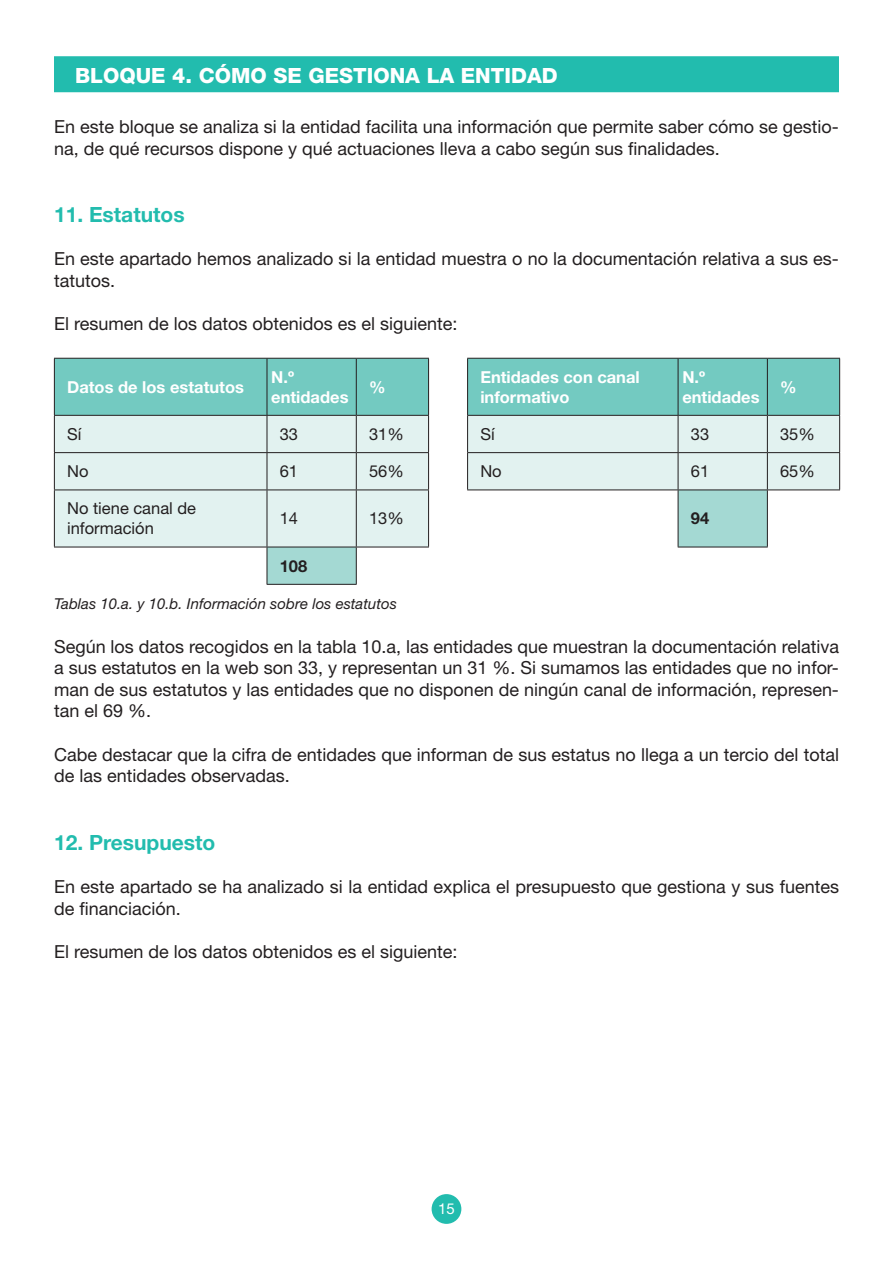
<style>
.page{position:relative;width:893px;height:1263px;background:#fff}
.page>*{position:absolute;margin:0;border:0;box-sizing:border-box;transform-origin:0 0}
.Cap-Filet-Superior{font:800 21px "Helvetica Neue LT Std";color:#fff}
.Titol-SubSeccio{font:700 21px "Helvetica Neue LT Std";color:#22bcae}
.TB{font:18px/21.6px "Helvetica Neue LT Std";color:#231f20}
.Tabla_Encabezado{font:700 16.5px/19.8px "Helvetica Neue LT Std";color:#fff}
.TB-Tabla{font:16.5px/19.8px "Helvetica Neue LT Std";color:#231f20}
.TB-Tabla-2{font:700 16.5px "Helvetica Neue LT Std";color:#231f20}
.Tabla-FilasInferior{font:italic 15px "Helvetica Neue LT Std";color:#231f20}
.t1{font:15px "Helvetica Neue LT Std";color:#fff}
</style>
<div class="page">
<div style="left:432px;top:1194px;width:29px;height:30px;background:#22bcae;border-radius:50%"></div>
<div style="left:54px;top:56px;width:785px;height:36px;background:#22bcae"></div>
<svg style="left:55px;top:359px;width:784px;height:56px;background:#79cbc3"></svg>
<svg style="left:55px;top:416px;width:785px;height:131px;background:#e3f2f0"></svg>
<svg style="left:268px;top:490px;width:499px;height:94px"></svg>
<hr style="left:267px;top:359px;width:1px;height:56px;background:#231f20">
<hr style="left:356px;top:359px;width:1px;height:56px;background:#231f20">
<hr style="left:678px;top:359px;width:1px;height:56px;background:#231f20">
<hr style="left:767px;top:359px;width:1px;height:56px;background:#231f20">
<hr style="left:267px;top:416px;width:1px;height:36px;background:#231f20">
<hr style="left:356px;top:416px;width:1px;height:36px;background:#231f20">
<hr style="left:678px;top:416px;width:1px;height:36px;background:#231f20">
<hr style="left:267px;top:453px;width:1px;height:36px;background:#231f20">
<hr style="left:356px;top:453px;width:1px;height:36px;background:#231f20">
<hr style="left:678px;top:453px;width:1px;height:36px;background:#231f20">
<hr style="left:267px;top:490px;width:1px;height:57px;background:#231f20">
<hr style="left:356px;top:490px;width:1px;height:57px;background:#231f20">
<hr style="left:54px;top:358px;width:213px;height:1px;background:#231f20">
<hr style="left:54px;top:359px;width:1px;height:56px;background:#231f20">
<hr style="left:267px;top:358px;width:89px;height:1px;background:#231f20">
<hr style="left:356px;top:358px;width:73px;height:1px;background:#231f20">
<hr style="left:428px;top:359px;width:1px;height:56px;background:#231f20">
<hr style="left:467px;top:358px;width:211px;height:1px;background:#231f20">
<hr style="left:467px;top:359px;width:1px;height:56px;background:#231f20">
<hr style="left:678px;top:358px;width:89px;height:1px;background:#231f20">
<hr style="left:767px;top:358px;width:73px;height:1px;background:#231f20">
<hr style="left:839px;top:359px;width:1px;height:56px;background:#231f20">
<hr style="left:54px;top:415px;width:213px;height:1px;background:#231f20">
<hr style="left:267px;top:415px;width:89px;height:1px;background:#231f20">
<hr style="left:356px;top:415px;width:73px;height:1px;background:#231f20">
<hr style="left:467px;top:415px;width:211px;height:1px;background:#231f20">
<hr style="left:678px;top:415px;width:89px;height:1px;background:#231f20">
<hr style="left:767px;top:415px;width:73px;height:1px;background:#231f20">
<hr style="left:54px;top:452px;width:213px;height:1px;background:#231f20">
<hr style="left:267px;top:452px;width:89px;height:1px;background:#231f20">
<hr style="left:356px;top:452px;width:73px;height:1px;background:#231f20">
<hr style="left:467px;top:452px;width:211px;height:1px;background:#231f20">
<hr style="left:678px;top:452px;width:89px;height:1px;background:#231f20">
<hr style="left:767px;top:452px;width:73px;height:1px;background:#231f20">
<hr style="left:54px;top:489px;width:213px;height:1px;background:#231f20">
<hr style="left:267px;top:489px;width:89px;height:1px;background:#231f20">
<hr style="left:356px;top:489px;width:73px;height:1px;background:#231f20">
<hr style="left:467px;top:489px;width:211px;height:1px;background:#231f20">
<hr style="left:678px;top:489px;width:89px;height:1px;background:#231f20">
<hr style="left:767px;top:489px;width:73px;height:1px;background:#231f20">
<hr style="left:54px;top:547px;width:213px;height:1px;background:#231f20">
<hr style="left:267px;top:547px;width:89px;height:1px;background:#231f20">
<hr style="left:356px;top:547px;width:73px;height:1px;background:#231f20">
<hr style="left:678px;top:547px;width:90px;height:1px;background:#231f20">
<hr style="left:267px;top:584px;width:90px;height:1px;background:#231f20">
<hr style="left:54px;top:416px;width:1px;height:36px;background:#231f20">
<hr style="left:428px;top:416px;width:1px;height:36px;background:#231f20">
<hr style="left:467px;top:416px;width:1px;height:36px;background:#231f20">
<hr style="left:767px;top:416px;width:1px;height:36px;background:#231f20">
<hr style="left:839px;top:416px;width:1px;height:36px;background:#231f20">
<hr style="left:54px;top:453px;width:1px;height:36px;background:#231f20">
<hr style="left:428px;top:453px;width:1px;height:36px;background:#231f20">
<hr style="left:467px;top:453px;width:1px;height:36px;background:#231f20">
<hr style="left:767px;top:453px;width:1px;height:36px;background:#231f20">
<hr style="left:839px;top:453px;width:1px;height:36px;background:#231f20">
<hr style="left:54px;top:490px;width:1px;height:57px;background:#231f20">
<hr style="left:428px;top:490px;width:1px;height:57px;background:#231f20">
<hr style="left:678px;top:490px;width:1px;height:57px;background:#231f20">
<hr style="left:767px;top:490px;width:1px;height:57px;background:#231f20">
<hr style="left:267px;top:547px;width:1px;height:37px;background:#231f20">
<hr style="left:356px;top:547px;width:1px;height:37px;background:#231f20">
<p class="Cap-Filet-Superior" style="left:75px;top:63px;width:484px">BLOQUE 4. CÓMO SE GESTIONA LA ENTIDAD</p>
<p class="TB" style="left:54px;top:116px;width:786px">En este bloque se analiza si la entidad facilita una información que permite saber cómo se gestio&shy;na, de qué recursos dispone y qué actuaciones lleva a cabo según sus finalidades.</p>
<p class="Titol-SubSeccio" style="left:54px;top:202px;width:132px">11. Estatutos</p>
<p class="TB" style="left:54px;top:248px;width:786px">En este apartado hemos analizado si la entidad muestra o no la documentación relativa a sus es&shy;tatutos.</p>
<p class="TB" style="left:54px;top:313px;width:405px">El resumen de los datos obtenidos es el siguiente:</p>
<p class="Tabla_Encabezado" style="left:67px;top:376px;width:178px">Datos de los estatutos</p>
<p class="Tabla_Encabezado" style="left:271px;top:367px;width:79px">N.º entidades</p>
<p class="Tabla_Encabezado" style="left:369px;top:376px;width:18px">%</p>
<p class="Tabla_Encabezado" style="left:480px;top:367px;width:161px">Entidades con canal</p>
<p class="Tabla_Encabezado" style="left:480px;top:386px;width:91px">informativo</p>
<p class="Tabla_Encabezado" style="left:682px;top:367px;width:79px">N.º entidades</p>
<p class="Tabla_Encabezado" style="left:780px;top:376px;width:18px">%</p>
<p class="TB-Tabla" style="left:67px;top:424px;width:16px">Sí</p>
<p class="TB-Tabla" style="left:280px;top:424px;width:20px">33</p>
<p class="TB-Tabla" style="left:369px;top:424px;width:36px">31%</p>
<p class="TB-Tabla" style="left:480px;top:424px;width:16px">Sí</p>
<p class="TB-Tabla" style="left:691px;top:424px;width:20px">33</p>
<p class="TB-Tabla" style="left:780px;top:424px;width:36px">35%</p>
<p class="TB-Tabla" style="left:67px;top:461px;width:23px">No</p>
<p class="TB-Tabla" style="left:280px;top:461px;width:20px">61</p>
<p class="TB-Tabla" style="left:369px;top:461px;width:36px">56%</p>
<p class="TB-Tabla" style="left:480px;top:461px;width:23px">No</p>
<p class="TB-Tabla" style="left:691px;top:461px;width:20px">61</p>
<p class="TB-Tabla" style="left:780px;top:461px;width:36px">65%</p>
<p class="TB-Tabla" style="left:67px;top:498px;width:130px">No tiene canal de información</p>
<p class="TB-Tabla" style="left:280px;top:508px;width:20px">14</p>
<p class="TB-Tabla" style="left:369px;top:508px;width:36px">13%</p>
<p class="TB-Tabla-2" style="left:691px;top:508px;width:20px">94</p>
<p class="TB-Tabla-2" style="left:280px;top:555px;width:29px">108</p>
<p class="Tabla-FilasInferior" style="left:54px;top:595px;width:345px">Tablas 10.a. y 10.b. Información sobre los estatutos</p>
<p class="TB" style="left:54px;top:635px;width:786px;text-align:justify">Según los datos recogidos en la tabla 10.a, las entidades que muestran la documentación relativa a sus estatutos en la web son 33, y representan un 31 %. Si sumamos las entidades que no infor&shy;man de sus estatutos y las entidades que no disponen de ningún canal de información, represen&shy;tan el 69 %.</p>
<p class="TB" style="left:54px;top:743px;width:786px">Cabe destacar que la cifra de entidades que informan de sus estatus no llega a un tercio del total de las entidades observadas.</p>
<p class="Titol-SubSeccio" style="left:54px;top:829px;width:163px">12. Presupuesto</p>
<p class="TB" style="left:54px;top:875px;width:787px">En este apartado se ha analizado si la entidad explica el presupuesto que gestiona y sus fuentes de financiación.</p>
<p class="TB" style="left:54px;top:940px;width:405px">El resumen de los datos obtenidos es el siguiente:</p>
<p class="t1" style="left:438px;top:1200px;width:18px">15</p>
</div>
